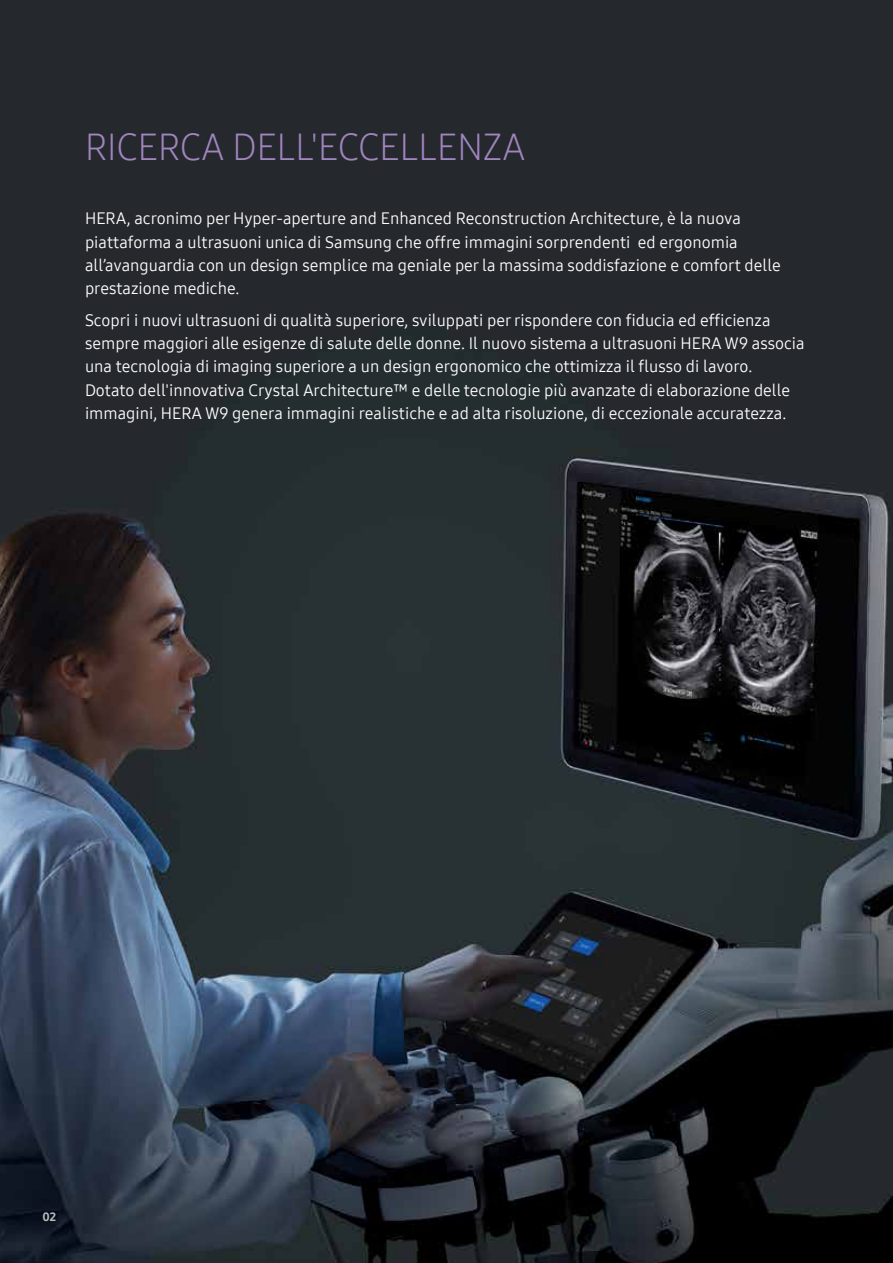
<style>
.page{position:relative;width:893px;height:1263px;background:#fff}
.page>*{position:absolute;margin:0;border:0;box-sizing:border-box;transform-origin:0 0}
.t1{font:37.5px "Samsung One 300";color:#a085be}
.t2{font:16.5px/23.2px "Samsung One 400";color:#fff}
.t3{font:12px "Samsung One 800";color:#bcbec0}
</style>
<div class="page">
<img style="left:0;top:0;width:893px;height:1263px">
<h1 class="t1" style="left:85px;top:121px;width:442px">RICERCA DELL'ECCELLENZA</h1>
<p class="t2" style="left:85px;top:207px;width:697px">HERA, acronimo per Hyper-aperture and Enhanced Reconstruction Architecture, è la nuova piattaforma a ultrasuoni unica di Samsung che offre immagini sorprendenti ed ergonomia all’avanguardia con un design semplice ma geniale per la massima soddisfazione e comfort delle prestazione mediche.</p>
<p class="t2" style="left:85px;top:308px;width:721px">Scopri i nuovi ultrasuoni di qualità superiore, sviluppati per rispondere con fiducia ed efficienza sempre maggiori alle esigenze di salute delle donne. Il nuovo sistema a ultrasuoni HERA W9 associa una tecnologia di imaging superiore a un design ergonomico che ottimizza il flusso di lavoro.<br>Dotato dell'innovativa Crystal Architecture™ e delle tecnologie più avanzate di elaborazione delle immagini, HERA W9 genera immagini realistiche e ad alta risoluzione, di eccezionale accuratezza.</p>
<p class="t3" style="left:43px;top:1208px;width:15px">02</p>
</div>
